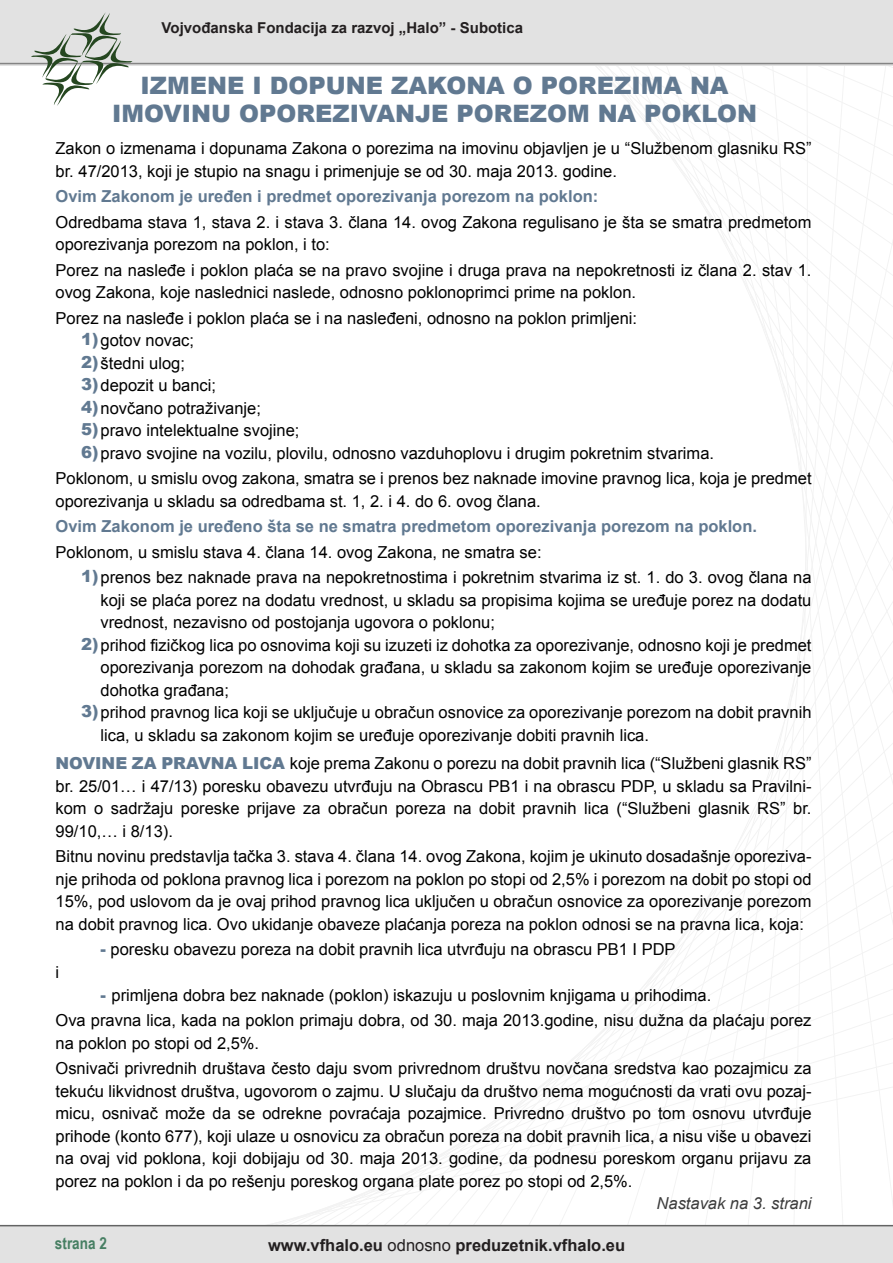
<style>
.page{position:relative;width:893px;height:1263px;background:#fff}
.page>*{position:absolute;margin:0;border:0;box-sizing:border-box;transform-origin:0 0}
.t1{font:900 24px/28.5px "Arial";color:#617991;text-align:center}
.t2{font:16.5px/22.5px "Arial";color:#000}
.t3{font:700 16.5px "Arial";color:#617991}
.t4{font:700 16.5px "Arial";color:#231f20}
.t5{font:italic 16.5px "Arial";color:#3d3d3d}
.t6{font:700 16.5px "Arial Narrow";color:#477f63}
.t7{font:700 15px "Arial";color:#231f20}
.s1{font-weight:900;color:#617991}
.s2{font-weight:400}
</style>
<div class="page">
<svg style="left:524px;top:106px;width:369px;height:993px"></svg>
<div style="left:0;top:1226px;width:893px;height:37px;background:#e2e2e2"></div>
<svg style="left:0;top:0;width:893px;height:106px"></svg>
<hr style="left:0;top:1225px;width:893px;height:1px;background:#636464">
<p class="t7" style="left:162px;top:17px;width:363px">Vojvođanska Fondacija za razvoj „Halo” - Subotica</p>
<h1 class="t1" style="left:112px;top:70px;width:646px">IZMENE I DOPUNE ZAKONA O POREZIMA NA<br>IMOVINU OPOREZIVANJE POREZOM NA POKLON</h1>
<p class="t2" style="left:56px;top:137px;width:757px">Zakon o izmenama i dopunama Zakona o porezima na imovinu objavljen je u “Službenom glasniku RS” br. 47/2013, koji je stupio na snagu i primenjuje se od 30. maja 2013. godine.</p>
<p class="t3" style="left:56px;top:186px;width:544px">Ovim Zakonom je uređen i predmet oporezivanja porezom na poklon:</p>
<p class="t2" style="left:56px;top:211px;width:757px">Odredbama stava 1, stava 2. i stava 3. člana 14. ovog Zakona regulisano je šta se smatra predmetom oporezivanja porezom na poklon, i to:</p>
<p class="t2" style="left:56px;top:259px;width:757px">Porez na nasleđe i poklon plaća se na pravo svojine i druga prava na nepokretnosti iz člana 2. stav 1. ovog Zakona, koje naslednici naslede, odnosno poklonoprimci prime na poklon.</p>
<p class="t2" style="left:81px;top:307px;width:635px;text-indent:-26px">Porez na nasleđe i poklon plaća se i na nasleđeni, odnosno na poklon primljeni:<br><span class="s1">1)</span>gotov novac;<br><span class="s1">2)</span>štedni ulog;<br><span class="s1">3)</span>depozit u banci;<br><span class="s1">4)</span>novčano potraživanje;<br><span class="s1">5)</span>pravo intelektualne svojine;<br><span class="s1">6)</span>pravo svojine na vozilu, plovilu, odnosno vazduhoplovu i drugim pokretnim stvarima.</p>
<p class="t2" style="left:56px;top:467px;width:757px">Poklonom, u smislu ovog zakona, smatra se i prenos bez naknade imovine pravnog lica, koja je predmet oporezivanja u skladu sa odredbama st. 1, 2. i 4. do 6. ovog člana.</p>
<p class="t3" style="left:56px;top:516px;width:703px">Ovim Zakonom je uređeno šta se ne smatra predmetom oporezivanja porezom na poklon.</p>
<p class="t2" style="left:81px;top:539px;width:732px;line-height:25.5px;text-indent:-26px">Poklonom, u smislu stava 4. člana 14. ovog Zakona, ne smatra se:<br><span class="s1">1)</span>prenos bez naknade prava na nepokretnostima i pokretnim stvarima iz st. 1. do 3. ovog člana na</p>
<p class="t2" style="left:101px;top:589px;width:712px">koji se plaća porez na dodatu vrednost, u skladu sa propisima kojima se uređuje porez na dodatu</p>
<p class="t2" style="left:101px;top:611px;width:396px">vrednost, nezavisno od postojanja ugovora o poklonu;</p>
<p class="t2" style="left:81px;top:634px;width:732px"><span class="s1">2)</span>prihod fizičkog lica po osnovima koji su izuzeti iz dohotka za oporezivanje, odnosno koji je predmet</p>
<p class="t2" style="left:101px;top:656px;width:712px">oporezivanja porezom na dohodak građana, u skladu sa zakonom kojim se uređuje oporezivanje</p>
<p class="t2" style="left:101px;top:679px;width:130px">dohotka građana;</p>
<p class="t2" style="left:81px;top:701px;width:732px"><span class="s1">3)</span>prihod pravnog lica koji se uključuje u obračun osnovice za oporezivanje porezom na dobit pravnih</p>
<p class="t2" style="left:101px;top:724px;width:550px">lica, u skladu sa zakonom kojim se uređuje oporezivanje dobiti pravnih lica.</p>
<p class="t2" style="left:56px;top:752px;width:757px;text-align:justify"><span class="s1">NOVINE ZA PRAVNA LICA</span> koje prema Zakonu o porezu na dobit pravnih lica (“Službeni glasnik RS” br. 25/01… i 47/13) poresku obavezu utvrđuju na Obrascu PB1 i na obrascu PDP, u skladu sa Pravilni&shy;kom o sadržaju poreske prijave za obračun poreza na dobit pravnih lica (“Službeni glasnik RS” br.<br>99/10,… i 8/13).</p>
<p class="t2" style="left:56px;top:845px;width:757px;text-align:justify">Bitnu novinu predstavlja tačka 3. stava 4. člana 14. ovog Zakona, kojim je ukinuto dosadašnje oporeziva&shy;nje prihoda od poklona pravnog lica i porezom na poklon po stopi od 2,5% i porezom na dobit po stopi od 15%, pod uslovom da je ovaj prihod pravnog lica uključen u obračun osnovice za oporezivanje porezom na dobit pravnog lica. Ovo ukidanje obaveze plaćanja poreza na poklon odnosi se na pravna lica, koja:</p>
<p class="t2" style="left:101px;top:939px;width:577px"><span class="s1">-</span> poresku obavezu poreza na dobit pravnih lica utvrđuju na obrascu PB1 I PDP</p>
<p class="t2" style="left:56px;top:961px;width:5px">i</p>
<p class="t2" style="left:56px;top:982px;width:757px;line-height:25.5px;text-indent:45px"><span class="s1">-</span> primljena dobra bez naknade (poklon) iskazuju u poslovnim knjigama u prihodima.<br>Ova pravna lica, kada na poklon primaju dobra, od 30. maja 2013.godine, nisu dužna da plaćaju porez</p>
<p class="t2" style="left:56px;top:1030px;width:757px;line-height:25.5px">na poklon po stopi od 2,5%.<br>Osnivači privrednih društava često daju svom privrednom društvu novčana sredstva kao pozajmicu za</p>
<p class="t2" style="left:56px;top:1080px;width:757px;text-align:justify">tekuću likvidnost društva, ugovorom o zajmu. U slučaju da društvo nema mogućnosti da vrati ovu pozaj&shy;micu, osnivač može da se odrekne povraćaja pozajmice. Privredno društvo po tom osnovu utvrđuje prihode (konto 677), koji ulaze u osnovicu za obračun poreza na dobit pravnih lica, a nisu više u obavezi na ovaj vid poklona, koji dobijaju od 30. maja 2013. godine, da podnesu poreskom organu prijavu za porez na poklon i da po rešenju poreskog organa plate porez po stopi od 2,5%.</p>
<p class="t5" style="left:657px;top:1192px;width:156px">Nastavak na 3. strani</p>
<p class="t6" style="left:55px;top:1230px;width:53px">strana 2</p>
<p class="t4" style="left:268px;top:1234px;width:359px">www.vfhalo.eu <span class="s2">odnosno</span> preduzetnik.vfhalo.eu</p>
</div>
